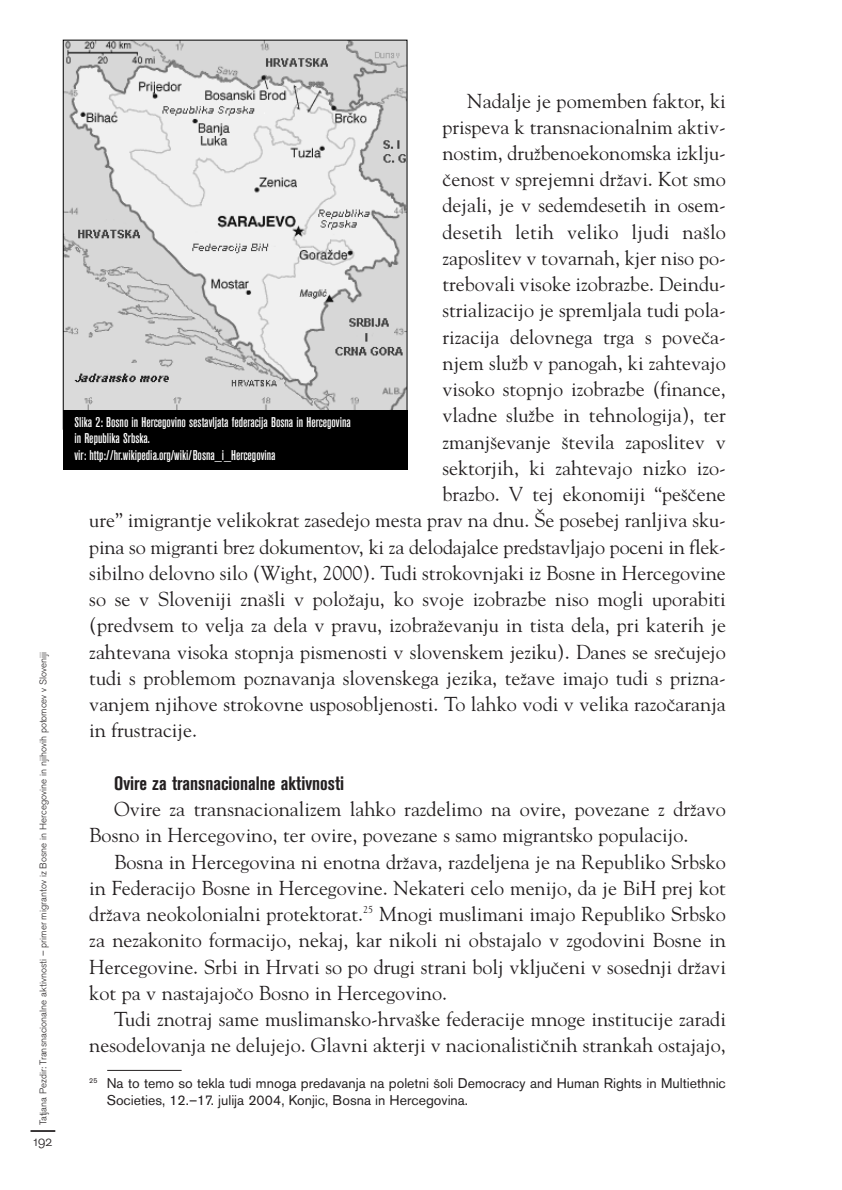
<style>
.page{position:relative;width:842px;height:1190px;background:#fff}
.page>*{position:absolute;margin:0;border:0;box-sizing:border-box;transform-origin:0 0}
.t1{font:20.12px/26.2px "Goudy M";color:#231f20}
.t2{font:700 19.25px "Akzidenz Grotesk Cond M";color:#231f20}
.t3{font:14px/16.8px "Akzidenz Grotesk M";color:#231f20}
.t4{font:500 14px/16.8px "Akzidenz Grotesk Cond M";color:#fff}
.t5{font:14px "Akzidenz Grotesk M Light Os F";color:#231f20}
.t6{font:9.62px "Akzidenz Grotesk M Light Os F";color:#231f20}
</style>
<div class="page">
<hr style="left:31px;top:1130px;width:24px;height:2px;background:#231f20">
<hr style="left:107px;top:1070px;width:75px;height:1px;background:#231f20">
<img style="left:65px;top:42px;width:340px;height:368px">
<div style="left:63px;top:410px;width:344px;height:60px;background:#000"></div>
<p class="t6" style="left:39px;top:1125px;width:475px;rotate:-90deg">Tatjana Pezdir: Transnacionalne aktivnosti ‡ primer migrantov iz Bosne in Hercegovine in njihovih potomcev v Sloveniji</p>
<p class="t5" style="left:34px;top:1136px;width:20px">192</p>
<p class="t1" style="left:467px;top:89px;width:260px">Nadalje je pomemben faktor, ki</p>
<p class="t1" style="left:442px;top:115px;width:285px">prispeva k transnacionalnim aktiv-</p>
<p class="t1" style="left:442px;top:141px;width:285px">nostim, druæbenoekonomska izklju-</p>
<p class="t1" style="left:442px;top:168px;width:285px">Ëenost v sprejemni dræavi. Kot smo</p>
<p class="t1" style="left:442px;top:194px;width:285px">dejali, je v sedemdesetih in osem-</p>
<p class="t1" style="left:442px;top:220px;width:285px">desetih letih veliko ljudi naπlo</p>
<p class="t1" style="left:442px;top:246px;width:285px">zaposlitev v tovarnah, kjer niso po-</p>
<p class="t1" style="left:442px;top:273px;width:285px">trebovali visoke izobrazbe. Deindu-</p>
<p class="t1" style="left:442px;top:299px;width:285px">strializacijo je spremljala tudi pola-</p>
<p class="t1" style="left:442px;top:325px;width:285px">rizacija delovnega trga s poveËa-</p>
<p class="t1" style="left:442px;top:351px;width:285px">njem sluæb v panogah, ki zahtevajo</p>
<p class="t1" style="left:442px;top:378px;width:285px">visoko stopnjo izobrazbe (finance,</p>
<p class="t1" style="left:442px;top:404px;width:285px">vladne sluæbe in tehnologija), ter</p>
<p class="t1" style="left:442px;top:430px;width:285px">zmanjπevanje πtevila zaposlitev v</p>
<p class="t1" style="left:442px;top:456px;width:285px">sektorjih, ki zahtevajo nizko izo-</p>
<p class="t1" style="left:442px;top:483px;width:285px">brazbo. V tej ekonomiji “peπËene</p>
<p class="t1" style="left:89px;top:509px;width:638px">ure” imigrantje velikokrat zasedejo mesta prav na dnu. ©e posebej ranljiva sku-</p>
<p class="t1" style="left:89px;top:535px;width:638px">pina so migranti brez dokumentov, ki za delodajalce predstavljajo poceni in flek-</p>
<p class="t1" style="left:89px;top:561px;width:638px">sibilno delovno silo (Wight, 2000). Tudi strokovnjaki iz Bosne in Hercegovine</p>
<p class="t1" style="left:89px;top:588px;width:638px">so se v Sloveniji znaπli v poloæaju, ko svoje izobrazbe niso mogli uporabiti</p>
<p class="t1" style="left:89px;top:614px;width:638px">(predvsem to velja za dela v pravu, izobraæevanju in tista dela, pri katerih je</p>
<p class="t1" style="left:89px;top:640px;width:638px">zahtevana visoka stopnja pismenosti v slovenskem jeziku). Danes se sreËujejo</p>
<p class="t1" style="left:89px;top:666px;width:638px">tudi s problemom poznavanja slovenskega jezika, teæave imajo tudi s prizna-</p>
<p class="t1" style="left:89px;top:693px;width:638px">vanjem njihove strokovne usposobljenosti. To lahko vodi v velika razoËaranja</p>
<p class="t1" style="left:89px;top:719px;width:109px">in frustracije.</p>
<p class="t2" style="left:114px;top:776px;width:232px">Ovire za transnacionalne aktivnosti</p>
<p class="t1" style="left:89px;top:798px;width:638px;text-indent:25px">Ovire za transnacionalizem lahko razdelimo na ovire, povezane z dræavo<br>Bosno in Hercegovino, ter ovire, povezane s samo migrantsko populacijo.</p>
<p class="t1" style="left:89px;top:850px;width:638px;text-align:justify;text-indent:25px">Bosna in Hercegovina ni enotna dræava, razdeljena je na Republiko Srbsko in Federacijo Bosne in Hercegovine. Nekateri celo menijo, da je BiH prej kot dræava neokolonialni protektorat.<sup>25</sup> Mnogi muslimani imajo Republiko Srbsko za nezakonito formacijo, nekaj, kar nikoli ni obstajalo v zgodovini Bosne in Hercegovine. Srbi in Hrvati so po drugi strani bolj vkljuËeni v sosednji dræavi kot pa v nastajajoËo Bosno in Hercegovino.</p>
<p class="t1" style="left:89px;top:1008px;width:638px;text-align:right">Tudi znotraj same muslimansko-hrvaπke federacije mnoge institucije zaradi nesodelovanja ne delujejo. Glavni akterji v nacionalistiËnih strankah ostajajo,</p>
<p class="t4" style="left:74px;top:414px;width:278px">Slika 2: Bosno in Hercegovino sestavljata federacija Bosna in Hercegovina in Republika Srbska.<br>vir: http://hr.wikipedia.org/wiki/Bosna_i_Hercegovina</p>
<p class="t3" style="left:107px;top:1076px;width:621px;text-indent:-17px"><sup>25</sup> Na to temo so tekla tudi mnoga predavanja na poletni πoli Democracy and Human Rights in Multiethnic<br>Societies, 12.‡17. julija 2004, Konjic, Bosna in Hercegovina.</p>
</div>
